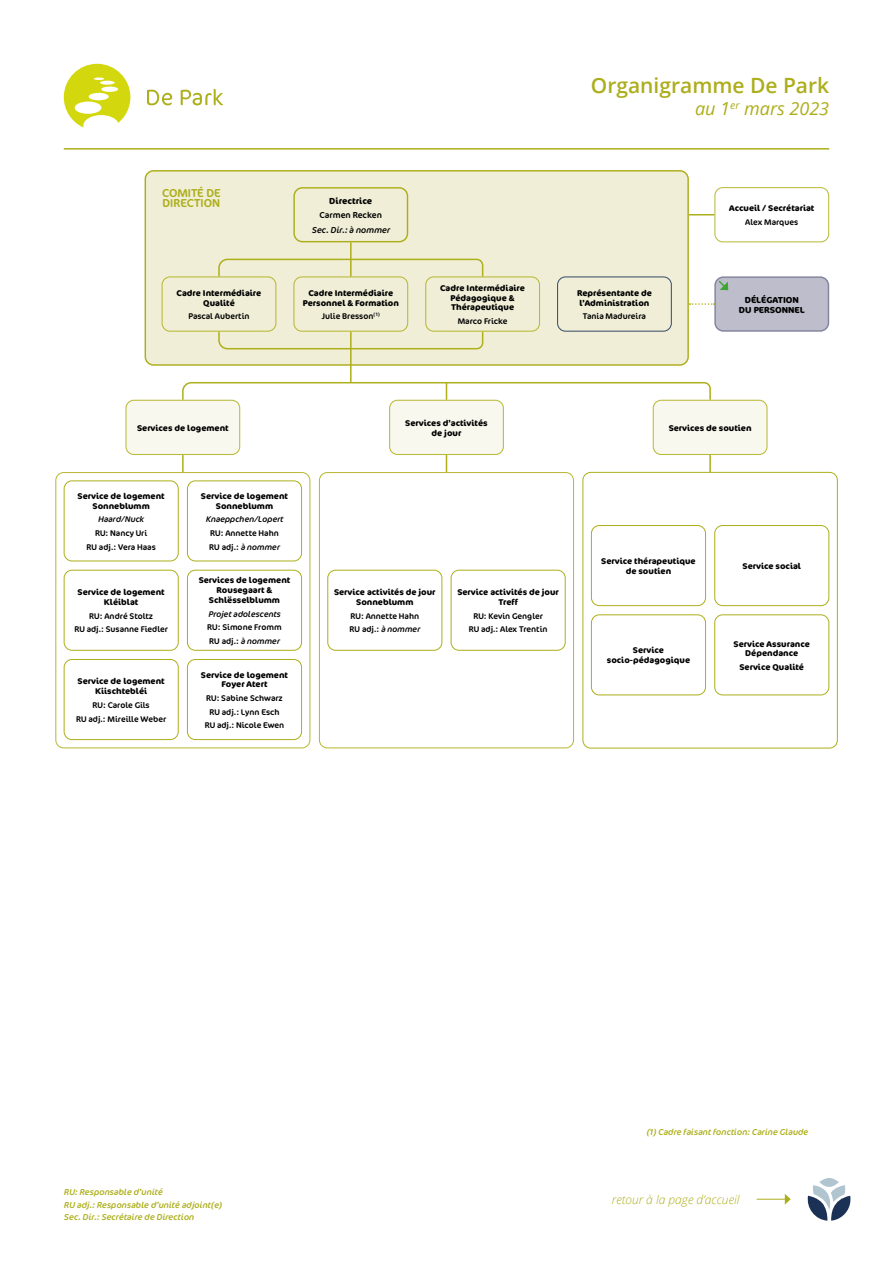
<style>
.page{position:relative;width:893px;height:1263px;background:#fff}
.page>*{position:absolute;margin:0;border:0;box-sizing:border-box;transform-origin:0 0}
.t1{font:600 21px "Open Sans";color:#adae1b}
.t2{font:italic 18px "Open Sans";color:#adae1b}
.t3{font:italic 300 12px "Open Sans";color:#adae1b}
.t4{font:11.55px/10.2px "Cocon Pro";color:#adae1b}
.t5{font:italic 8.7px/12.8px "Cocon Pro";color:#adaf1b}
.t6{font:700 8.7px/10.2px "Cocon Pro";color:#000;text-align:center}
.t7{font:italic 8.7px "Cocon Pro";color:#000}
.t8{font:8.7px "Cocon Pro";color:#000}
.t9{font:700 8.4px/9.8px "Cocon Pro";color:#000;text-align:center}
.t10{font:8.4px/13.6px "Cocon Pro";color:#000;text-align:center}
.t11{font:italic 8.4px "Cocon Pro";color:#000}
.s1{font-style:italic}
</style>
<div class="page">
<div style="left:319px;top:472px;width:255px;height:276px;border:1px solid #adae16;border-radius:8px"></div>
<hr style="left:64px;top:148px;width:765px;height:2px;background:#adae1b">
<svg style="left:147px;top:90px;width:25px;height:15px"></svg>
<svg style="left:181px;top:89px;width:42px;height:16px"></svg>
<svg style="left:64px;top:64px;width:66px;height:64px"></svg>
<svg style="left:808px;top:1185px;width:42px;height:35px"></svg>
<svg style="left:819px;top:1178px;width:20px;height:9px"></svg>
<svg style="left:757px;top:1194px;width:34px;height:11px"></svg>
<svg style="left:182px;top:455px;width:2px;height:17px"></svg>
<div style="left:64px;top:570px;width:115px;height:81px;border:1px solid #adaf1b;border-radius:8px"></div>
<div style="left:64px;top:480px;width:115px;height:81px;border:1px solid #adaf1b;border-radius:8px"></div>
<div style="left:64px;top:659px;width:115px;height:81px;border:1px solid #adaf1b;border-radius:8px"></div>
<div style="left:187px;top:570px;width:115px;height:81px;border:1px solid #adaf1b;border-radius:8px"></div>
<div style="left:187px;top:659px;width:115px;height:81px;border:1px solid #adaf1b;border-radius:8px"></div>
<div style="left:55px;top:472px;width:255px;height:276px;border:1px solid #adae16;border-radius:8px"></div>
<div style="left:126px;top:400px;width:114px;height:54px;background:#f7f7eb;border-radius:8px"></div>
<div style="left:125px;top:400px;width:115px;height:55px;border:1px solid #adae16;border-radius:8px"></div>
<div style="left:653px;top:400px;width:114px;height:54px;background:#f7f7eb;border-radius:8px"></div>
<div style="left:653px;top:400px;width:114px;height:55px;border:1px solid #adae16;border-radius:8px"></div>
<div style="left:390px;top:400px;width:113px;height:54px;background:#f7f7eb;border-radius:8px"></div>
<div style="left:389px;top:400px;width:115px;height:55px;border:1px solid #adae16;border-radius:8px"></div>
<div style="left:451px;top:570px;width:115px;height:81px;border:1px solid #adaf1b;border-radius:8px"></div>
<div style="left:327px;top:570px;width:115px;height:81px;border:1px solid #adaf1b;border-radius:8px"></div>
<div style="left:583px;top:472px;width:255px;height:276px;border:1px solid #adaf1b;border-radius:8px"></div>
<svg style="left:446px;top:455px;width:1px;height:17px"></svg>
<svg style="left:709px;top:455px;width:2px;height:17px"></svg>
<svg style="left:181px;top:382px;width:531px;height:19px"></svg>
<div style="left:145px;top:171px;width:543px;height:194px;background:#f0eed7;border-radius:8px"></div>
<div style="left:145px;top:170px;width:544px;height:196px;border:1px solid #adae1b;border-radius:8px"></div>
<div style="left:293px;top:276px;width:115px;height:56px;border:1px solid #adae16;border-radius:8px"></div>
<div style="left:293px;top:187px;width:115px;height:55px;border:1px solid #adae1b;border-radius:8px"></div>
<div style="left:425px;top:276px;width:115px;height:56px;border:1px solid #adae16;border-radius:8px"></div>
<div style="left:557px;top:276px;width:115px;height:56px;border:1px solid #1b3256;border-radius:8px"></div>
<div style="left:162px;top:276px;width:114px;height:56px;border:1px solid #adae16;border-radius:8px"></div>
<svg style="left:217px;top:242px;width:267px;height:36px"></svg>
<div style="left:714px;top:187px;width:115px;height:55px;border:1px solid #adae16;border-radius:8px"></div>
<svg style="left:689px;top:214px;width:25px;height:1px"></svg>
<svg style="left:217px;top:330px;width:267px;height:20px"></svg>
<hr style="left:350px;top:349px;width:2px;height:34px;background:#adaf1b">
<div style="left:187px;top:480px;width:115px;height:81px;border:1px solid #adaf1b;border-radius:8px"></div>
<div style="left:715px;top:277px;width:113px;height:54px;background:#bebdcb;border-radius:8px"></div>
<div style="left:714px;top:276px;width:115px;height:56px;border:1px solid #83839d;border-radius:8px"></div>
<svg style="left:717px;top:279px;width:11px;height:11px"></svg>
<svg style="left:690px;top:303px;width:25px;height:2px"></svg>
<div style="left:591px;top:614px;width:115px;height:81px;border:1px solid #adaf1b;border-radius:8px"></div>
<div style="left:714px;top:614px;width:115px;height:81px;border:1px solid #adaf1b;border-radius:8px"></div>
<div style="left:714px;top:525px;width:115px;height:81px;border:1px solid #adaf1b;border-radius:8px"></div>
<div style="left:591px;top:525px;width:115px;height:81px;border:1px solid #adaf1b;border-radius:8px"></div>
<h3 class="t4" style="left:162px;top:187px;width:60px">COMITÉ DE<br>DIRECTION</h3>
<p class="t9" style="left:177px;top:288px;width:86px">Cadre Intermédiaire<br>Qualité</p>
<p class="t10" style="left:188px;top:309px;width:63px">Pascal Aubertin</p>
<p class="t6" style="left:329px;top:196px;width:44px">Directrice</p>
<p class="t8" style="left:320px;top:209px;width:64px">Carmen Recken</p>
<p class="t7" style="left:312px;top:224px;width:80px">Sec. Dir.: à nommer</p>
<p class="t9" style="left:303px;top:288px;width:98px">Cadre Intermédiaire<br>Personnel &amp; Formation</p>
<p class="t10" style="left:322px;top:309px;width:59px">Julie Bresson<sup>(1)</sup></p>
<p class="t9" style="left:440px;top:283px;width:86px">Cadre Intermédiaire<br>Pédagogique &amp;<br>Thérapeutique</p>
<p class="t10" style="left:458px;top:314px;width:51px">Marco Fricke</p>
<h1 class="t1" style="left:591px;top:71px;width:240px">Organigramme De Park</h1>
<h2 class="t2" style="left:695px;top:96px;width:136px">au 1<sup>er</sup> mars 2023</h2>
<p class="t9" style="left:577px;top:288px;width:76px;text-align:left">Représentante de l’Administration</p>
<p class="t10" style="left:583px;top:309px;width:65px">Tania Madureira</p>
<p class="t9" style="left:729px;top:203px;width:87px">Accueil / Secrétariat</p>
<p class="t10" style="left:745px;top:215px;width:54px">Alex Marques</p>
<p class="t6" style="left:739px;top:294px;width:67px">DÉLÉGATION<br>DU PERSONNEL</p>
<p class="t9" style="left:405px;top:418px;width:84px">Services d’activités de jour</p>
<p class="t9" style="left:137px;top:423px;width:93px">Services de logement</p>
<p class="t9" style="left:669px;top:423px;width:84px">Services de soutien</p>
<p class="t9" style="left:78px;top:491px;width:89px">Service de logement<br>Sonneblumm</p>
<p class="t11" style="left:98px;top:514px;width:47px">Haard/Nuck</p>
<p class="t10" style="left:87px;top:526px;width:71px">RU: Nancy Uri<br>RU adj.: Vera Haas</p>
<p class="t9" style="left:78px;top:587px;width:89px">Service de logement<br>Kléiblat</p>
<p class="t10" style="left:74px;top:609px;width:95px">RU: André Stoltz<br>RU adj.: Susanne Fiedler</p>
<p class="t9" style="left:78px;top:676px;width:89px">Service de logement<br>Kiischtebléi</p>
<p class="t10" style="left:76px;top:698px;width:92px">RU: Carole Gils<br>RU adj.: Mireille Weber</p>
<p class="t9" style="left:201px;top:491px;width:89px">Service de logement<br>Sonneblumm</p>
<p class="t11" style="left:206px;top:514px;width:79px">Knaeppchen/Lopert</p>
<p class="t10" style="left:209px;top:526px;width:72px;text-align:left">RU: Annette Hahn<br>RU adj.: <span class="s1">à nommer</span></p>
<p class="t9" style="left:199px;top:575px;width:93px">Services de logement<br>Rousegaart &amp;<br>Schlësselblumm</p>
<p class="t11" style="left:208px;top:608px;width:74px">Projet adolescents</p>
<p class="t10" style="left:207px;top:620px;width:76px;text-align:left">RU: Simone Fromm<br>RU adj.: <span class="s1">à nommer</span></p>
<p class="t9" style="left:201px;top:669px;width:89px">Service de logement<br>Foyer Atert</p>
<p class="t10" style="left:205px;top:691px;width:81px">RU: Sabine Schwarz<br>RU adj.: Lynn Esch<br>RU adj.: Nicole Ewen</p>
<p class="t9" style="left:334px;top:587px;width:103px">Service activités de jour<br>Sonneblumm</p>
<p class="t10" style="left:350px;top:609px;width:72px;text-align:left">RU: Annette Hahn<br>RU adj.: <span class="s1">à nommer</span></p>
<p class="t9" style="left:457px;top:587px;width:103px">Service activités de jour<br>Treff</p>
<p class="t10" style="left:469px;top:609px;width:80px">RU: Kevin Gengler<br>RU adj.: Alex Trentin</p>
<p class="t9" style="left:601px;top:556px;width:96px">Service thérapeutique de soutien</p>
<p class="t9" style="left:742px;top:561px;width:60px">Service social</p>
<p class="t9" style="left:607px;top:645px;width:85px">Service socio-pédagogique</p>
<p class="t9" style="left:734px;top:638px;width:78px">Service Assurance<br>Dépendance</p>
<p class="t9" style="left:739px;top:662px;width:66px">Service Qualité</p>
<p class="t5" style="left:64px;top:1185px;width:160px">RU: Responsable d’unité<br>RU adj.: Responsable d’unité adjoint(e)<br>Sec. Dir.: Secrétaire de Direction</p>
<p class="t5" style="left:646px;top:1126px;width:163px">(1) Cadre faisant fonction: Carine Glaude</p>
<h3 class="t3" style="left:612px;top:1191px;width:129px">retour à la page d’accueil</h3>
</div>
